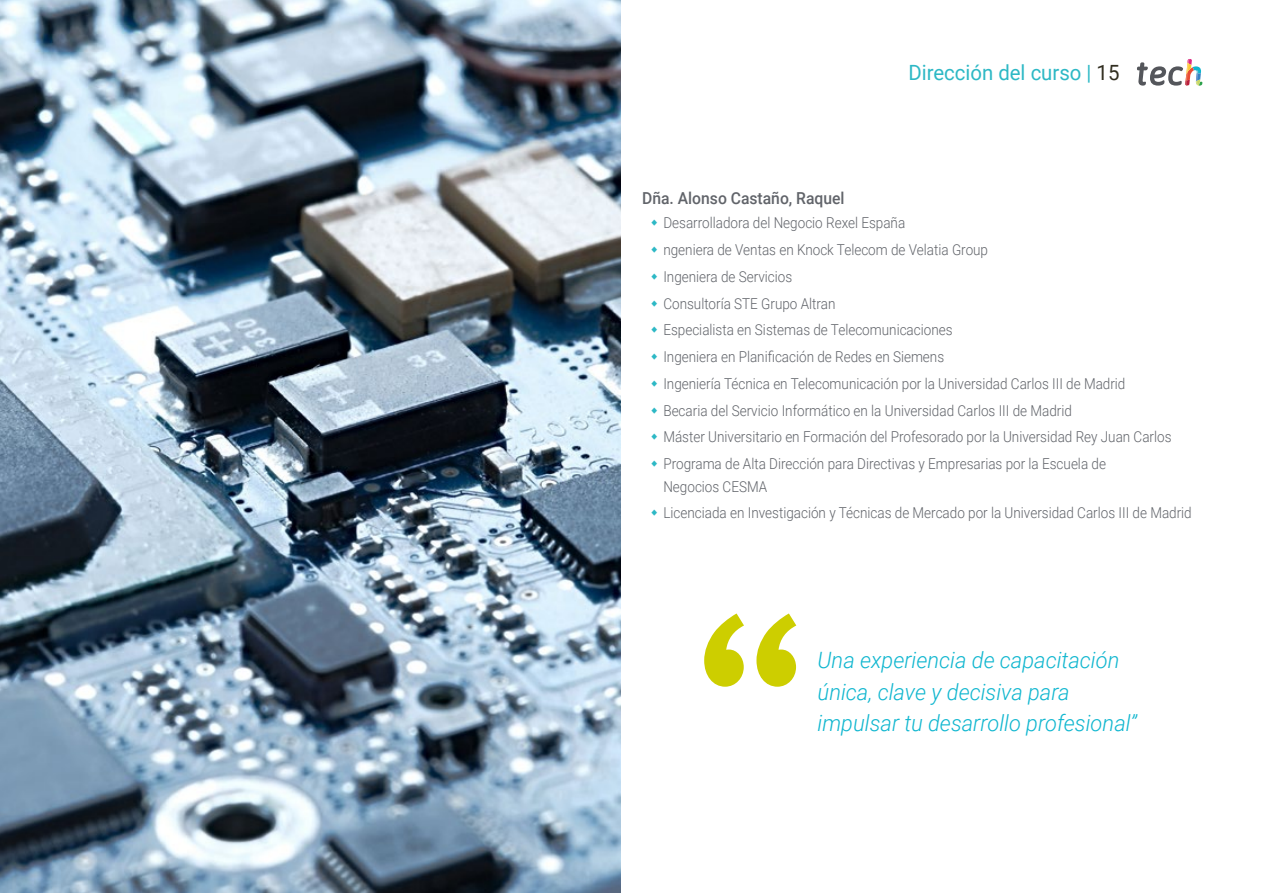
<style>
.page{position:relative;width:1263px;height:893px;background:#fff}
.page>*{position:absolute;margin:0;border:0;box-sizing:border-box;transform-origin:0 0}
.t1{font:italic 300 22.5px/31.5px "Roboto";color:#0fb6cf}
.t2{font:21px "Roboto";color:#2db8c5}
.t3{font:500 16.5px "Roboto";color:#61646a;scale:.95 1}
.t4{font:300 15px/26.7px "Roboto";color:#61646a;scale:.9 1}
.s1{color:#312e20}
</style>
<div class="page">
<svg style="left:1137px;top:59px;width:65px;height:27px"></svg>
<img style="left:0;top:0;width:621px;height:893px">
<svg style="left:704px;top:613px;width:92px;height:74px"></svg>
<h2 class="t2" style="left:908px;top:57px;width:213px">Dirección del curso | <span class="s1">15</span></h2>
<p class="t3" style="left:642px;top:186px;width:215px">Dña. Alonso Castaño, Raquel</p>
<p class="t4" style="left:663px;top:209px;width:566px">Desarrolladora del Negocio Rexel España<br>ngeniera de Ventas en Knock Telecom de Velatia Group<br>Ingeniera de Servicios<br>Consultoría STE Grupo Altran<br>Especialista en Sistemas de Telecomunicaciones<br>Ingeniera en Planificación de Redes en Siemens<br>Ingeniería Técnica en Telecomunicación por la Universidad Carlos III de Madrid Becaria del Servicio Informático en la Universidad Carlos III de Madrid<br>Máster Universitario en Formación del Profesorado por la Universidad Rey Juan Carlos Programa de Alta Dirección para Directivas y Empresarias por la Escuela de</p>
<p class="t4" style="left:663px;top:472px;width:589px">Negocios CESMA<br>Licenciada en Investigación y Técnicas de Mercado por la Universidad Carlos III de Madrid</p>
<h1 class="t1" style="left:817px;top:643px;width:321px">Una experiencia de capacitación única, clave y decisiva para impulsar tu desarrollo profesional”</h1>
</div>
